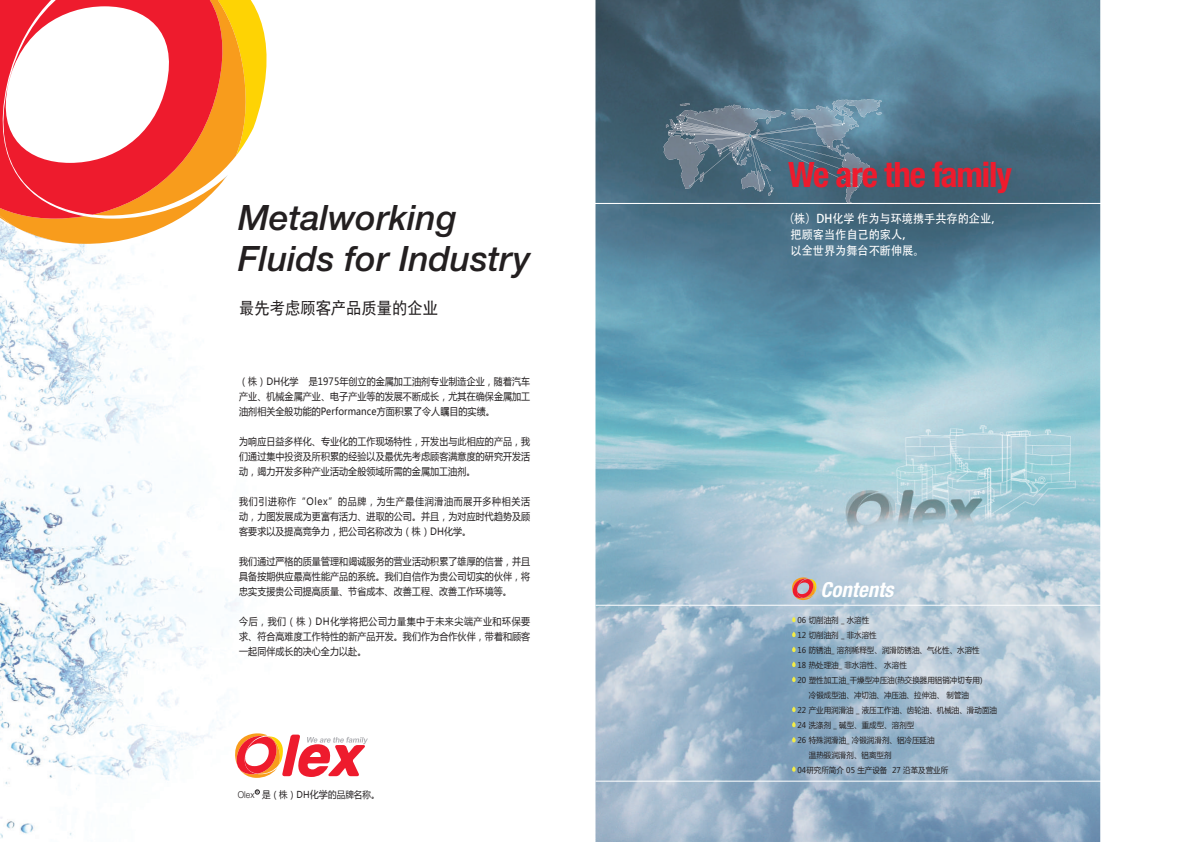
<style>
.page{position:relative;width:1191px;height:842px;background:#fff}
.page>*{position:absolute;margin:0;border:0;box-sizing:border-box;transform-origin:0 0}
.t1{font:italic 500 35px/41px "Helvetica Neue";color:#231f20}
.t2{font:700 condensed 35px "Helvetica Neue";letter-spacing:-.03em;color:#ee1b2d}
.t3{font:italic 700 condensed 20.8px "Helvetica Neue";color:#fff}
.t4{font:17px "Sim Hei";color:#231f20;scale:.9 1}
.t5{font:12px/16px "Adobe Heiti Std";color:#fff;scale:.93 1}
.t6{font:10px/15px "Microsoft Ya Hei";letter-spacing:.01em;color:#231f20;text-align:justify;scale:.9 1}
.t7{font:9.5px "Microsoft Ya Hei";letter-spacing:.01em;color:#231f20;scale:.9 1}
.t8{font:300 9.5px "Helvetica Neue";color:#231f20;scale:.9 1}
.t9{font:8px "Microsoft Ya Hei";letter-spacing:.01em;color:#231f20;scale:.93 1}
.t10{font:3.7px "Arial";color:#231f20}
.s1{font-size:10px}
</style>
<div class="page">
<img style="left:0;top:279px;width:260px;height:559px">
<svg style="left:233px;top:733px;width:135px;height:45px"></svg>
<svg style="left:255px;top:790px;width:4px;height:4px"></svg>
<svg style="left:0;top:0;width:267px;height:279px"></svg>
<img style="left:595px;top:0;width:505px;height:842px">
<hr style="left:595px;top:203px;width:511px;height:1px;background:#fff">
<hr style="left:595px;top:605px;width:511px;height:1px;background:#fff">
<hr style="left:595px;top:781px;width:511px;height:1px;background:#fff">
<img style="left:791px;top:99px;width:90px;height:25px">
<img style="left:746px;top:116px;width:3px;height:17px">
<img style="left:687px;top:115px;width:59px;height:18px">
<img style="left:669px;top:133px;width:76px;height:3px">
<img style="left:751px;top:123px;width:93px;height:13px">
<img style="left:755px;top:123px;width:89px;height:12px">
<img style="left:755px;top:136px;width:109px;height:42px">
<img style="left:771px;top:138px;width:86px;height:48px">
<img style="left:750px;top:166px;width:1px;height:25px">
<img style="left:751px;top:137px;width:20px;height:54px">
<img style="left:751px;top:137px;width:12px;height:32px">
<img style="left:690px;top:136px;width:59px;height:50px">
<svg style="left:791px;top:577px;width:26px;height:23px"></svg>
<svg style="left:792px;top:617px;width:4px;height:5px"></svg>
<svg style="left:792px;top:766px;width:4px;height:6px"></svg>
<svg style="left:792px;top:632px;width:4px;height:5px"></svg>
<svg style="left:792px;top:646px;width:4px;height:6px"></svg>
<svg style="left:792px;top:661px;width:4px;height:6px"></svg>
<svg style="left:792px;top:706px;width:4px;height:6px"></svg>
<svg style="left:792px;top:676px;width:4px;height:6px"></svg>
<svg style="left:792px;top:722px;width:4px;height:5px"></svg>
<svg style="left:792px;top:737px;width:4px;height:6px"></svg>
<svg style="left:668px;top:114px;width:19px;height:21px"></svg>
<svg style="left:718px;top:149px;width:3px;height:5px"></svg>
<svg style="left:731px;top:134px;width:24px;height:32px"></svg>
<svg style="left:759px;top:183px;width:14px;height:13px"></svg>
<h1 class="t2" style="left:788px;top:153px;width:225px">We are the family</h1>
<h1 class="t1" style="left:238px;top:197px;width:294px">Metalworking<br>Fluids for Industry</h1>
<p class="t5" style="left:790px;top:211px;width:229px;text-indent:-7px">（株）DH化学 作为与环境携手共存的企业，把顾客当作自己的家人，<br>以全世界为舞台不断伸展。</p>
<h3 class="t4" style="left:239px;top:299px;width:223px">最先考虑顾客产品质量的企业</h3>
<p class="t6" style="left:239px;top:373px;width:325px">（株）DH化学 是1975年创立的金属加工油剂专业制造企业，随着汽车产业、机械金属产业、电子产业等的发展不断成长，尤其在确保金属加工油剂相关全般功能的Performance方面积累了令人瞩目的实绩。</p>
<p class="t6" style="left:239px;top:433px;width:325px">为响应日益多样化、专业化的工作现场特性，开发出与此相应的产品，我们通过集中投资及所积累的经验以及最优先考虑顾客满意度的研究开发活动，竭力开发多种产业活动全般领域所需的金属加工油剂。</p>
<p class="t6" style="left:239px;top:493px;width:325px">我们引进称作“Olex”的品牌，为生产最佳润滑油而展开多种相关活动，力图发展成为更富有活力、进取的公司。并且，为对应时代趋势及顾客要求以及提高竞争力，把公司名称改为（株）DH化学。</p>
<p class="t6" style="left:239px;top:553px;width:325px">我们通过严格的质量管理和竭诚服务的营业活动积累了雄厚的信誉，并且具备按期供应最高性能产品的系统。我们自信作为贵公司切实的伙伴，将忠实支援贵公司提高质量、节省成本、改善工程、改善工作环境等。</p>
<p class="t6" style="left:239px;top:613px;width:325px">今后，我们（株）DH化学将把公司力量集中于未来尖端产业和环保要求、符合高难度工作特性的新产品开发。我们作为合作伙伴，带着和顾客一起同伴成长的决心全力以赴。</p>
<p class="t8" style="left:238px;top:788px;width:20px">Olex</p>
<p class="t10" style="left:256px;top:789px;width:4px">R</p>
<p class="t7" style="left:262px;top:788px;width:132px">是（株）DH<span class="s1">化学</span>的品牌名称。</p>
<h2 class="t3" style="left:820px;top:577px;width:74px">Contents</h2>
<p class="t9" style="left:797px;top:615px;width:79px">06 切削油剂 _ 水溶性</p>
<p class="t9" style="left:797px;top:630px;width:87px">12 切削油剂 _ 非水溶性</p>
<p class="t9" style="left:797px;top:645px;width:197px">16 防锈油_ 溶剂稀释型、润滑防锈油、气化性、水溶性</p>
<p class="t9" style="left:797px;top:660px;width:119px">18 热处理油_ 非水溶性、 水溶性</p>
<p class="t9" style="left:797px;top:675px;width:200px">20 塑性加工油_干燥型冲压油(热交换器用铝销冲切专用)</p>
<p class="t9" style="left:809px;top:690px;width:174px">冷锻成型油、冲切油、冲压油、拉伸油、 制管油</p>
<p class="t9" style="left:797px;top:705px;width:216px">22 产业用润滑油 _ 液压工作油、齿轮油、机械油、滑动面油</p>
<p class="t9" style="left:797px;top:720px;width:127px">24 洗涤剂 _ 碱型、重成型、溶剂型</p>
<p class="t9" style="left:797px;top:735px;width:149px">26 特殊润滑油_ 冷锻润滑剂、铝冷压延油</p>
<p class="t9" style="left:809px;top:750px;width:90px">温热锻润滑剂、铝离型剂</p>
<p class="t9" style="left:797px;top:765px;width:163px">04研究所简介 05 生产设备 27 沿革及营业所</p>
</div>
